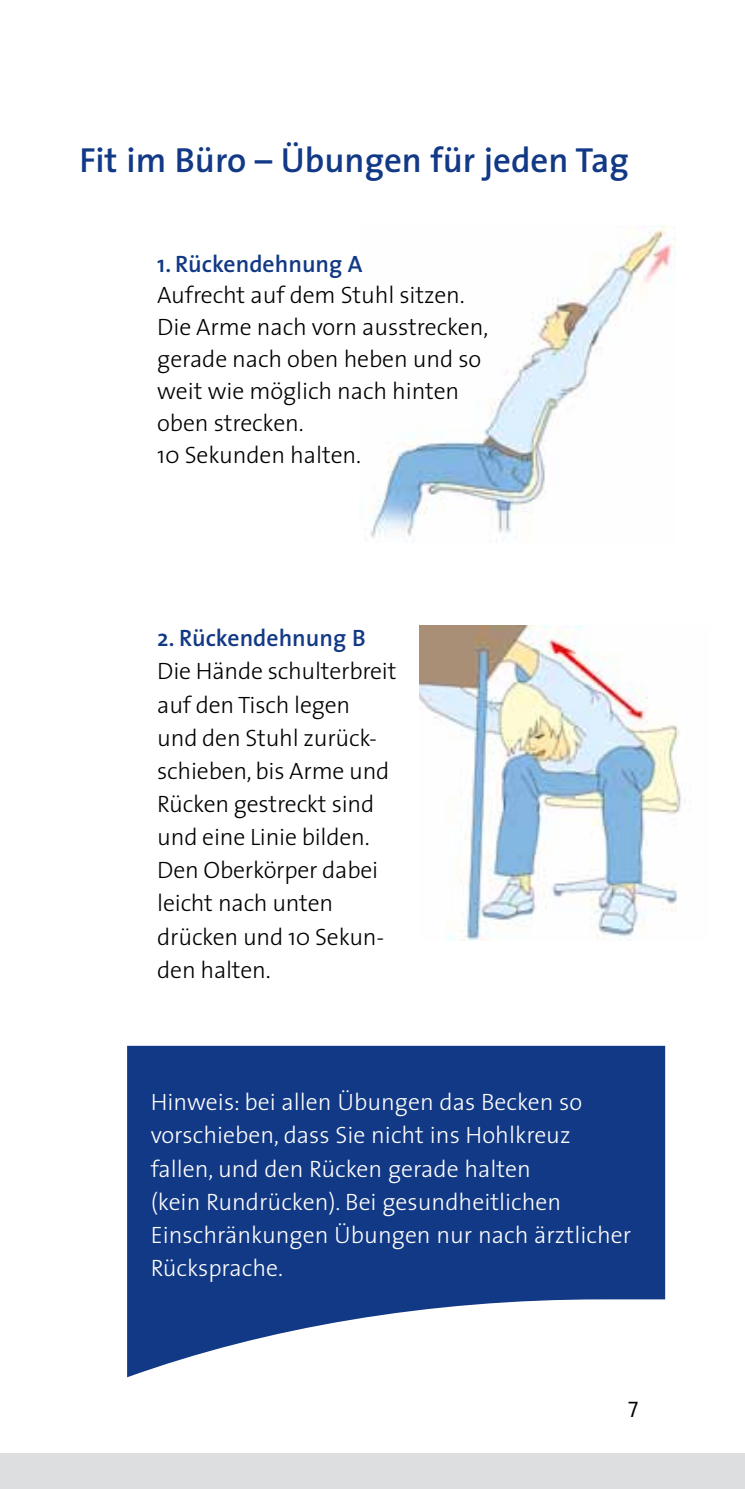
<style>
.page{position:relative;width:745px;height:1489px;background:#fff}
.page>*{position:absolute;margin:0;border:0;box-sizing:border-box;transform-origin:0 0}
.t1{font:600 35px "The Sans";color:#123985}
.t2{font:300 23.75px/33.2px "The Sans";letter-spacing:-.01em;color:#000}
.t3{font:300 23.75px/33.2px "The Sans";color:#fff}
.t4{font:600 23.75px "The Sans";color:#123985}
.t5{font:22.5px "The Sans Semi Light Caps";color:#000}
</style>
<div class="page">
<div style="left:0;top:1453px;width:744px;height:35px;background:#dddedf"></div>
<svg style="left:127px;top:1045px;width:537px;height:332px;fill:#123985"></svg>
<img style="left:359px;top:226px;width:316px;height:316px">
<img style="left:419px;top:625px;width:266px;height:315px">
<h1 class="t1" style="left:79px;top:131px;width:550px">Fit im Büro – Übungen für jeden Tag</h1>
<p class="t4" style="left:157px;top:244px;width:206px">1. Rückendehnung A</p>
<p class="t2" style="left:157px;top:279px;width:332px;line-height:32px">Aufrecht auf dem Stuhl sitzen.<br>Die Arme nach vorn ausstrecken, gerade nach oben heben und so weit wie möglich nach hinten oben strecken.<br>10 Sekunden halten.</p>
<p class="t4" style="left:157px;top:618px;width:210px">2. Rückendehnung B</p>
<p class="t2" style="left:157px;top:654px;width:240px">Die Hände schulterbreit auf den Tisch legen<br>und den Stuhl zurück&shy;schieben, bis Arme und<br>Rücken gestreckt sind und eine Linie bilden.<br>Den Oberkörper dabei leicht nach unten drücken und 10 Sekun&shy;den halten.</p>
<p class="t3" style="left:150px;top:1084px;width:481px">Hinweis: bei allen Übungen das Becken so vorschieben, dass Sie nicht ins Hohlkreuz fallen, und den Rücken gerade halten<br>(kein Rundrücken). Bei gesundheitlichen Einschränkungen Übungen nur nach ärztlicher Rücksprache.</p>
<p class="t5" style="left:627px;top:1390px;width:12px">7</p>
</div>
